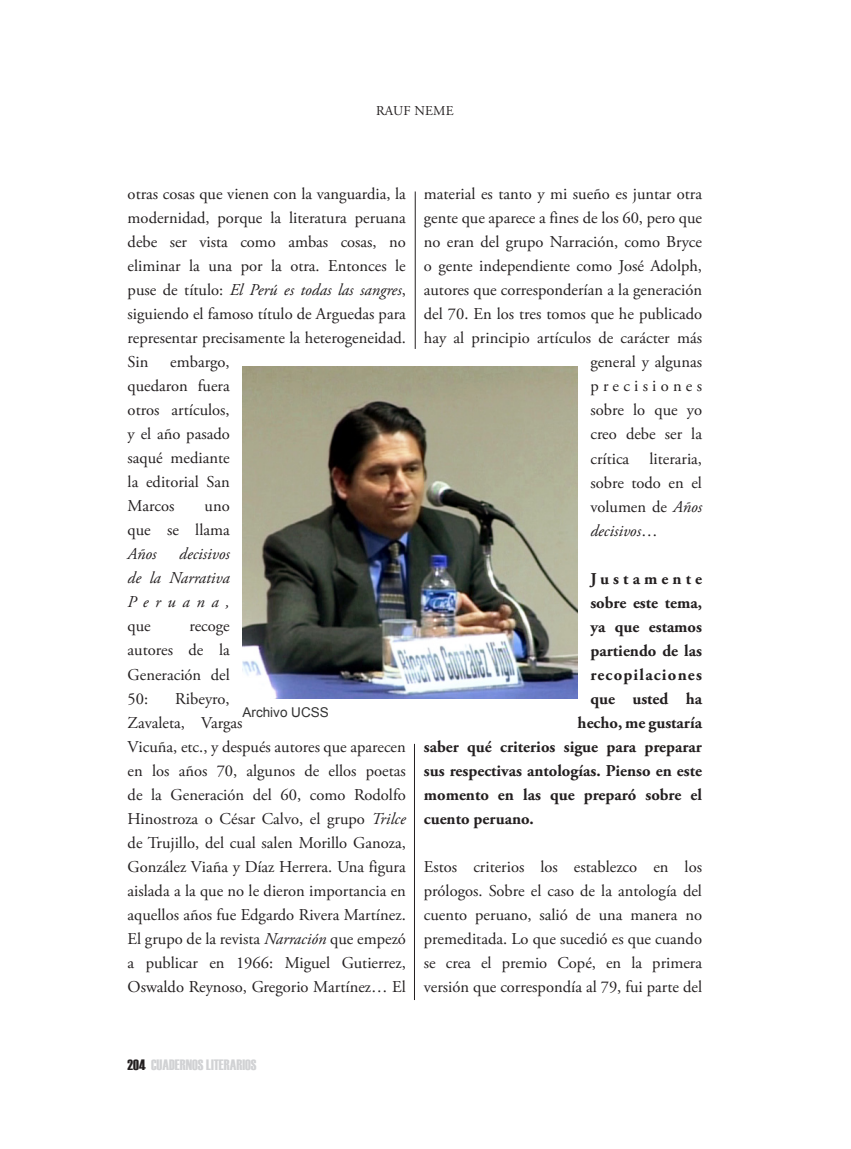
<style>
.page{position:relative;width:851px;height:1149px;background:#fff}
.page>*{position:absolute;margin:0;border:0;box-sizing:border-box;transform-origin:0 0}
.t1{font:16.5px/24px "Adobe Garamond Pro";color:#231f20;text-align:justify}
.t2{font:700 16.5px "Adobe Garamond Pro";color:#231f20}
.t3{font:italic 16.5px/24px "Adobe Garamond Pro";color:#231f20;text-align:justify}
.t4{font:700 16.5px "Adobe Garamond Pro";letter-spacing:.075em;color:#231f20}
.t5{font:700 16.5px "Adobe Garamond Pro";letter-spacing:.25em;color:#231f20}
.t6{font:15px "Haettenschweiler";color:#d1d2d4}
.t7{font:13.5px "Arial";color:#333}
.t8{font:13.5px "Adobe Garamond Pro";letter-spacing:.015em;color:#231f20}
.s1{font-style:italic}
.s2{font-style:normal}
.s3{color:#231f20}
</style>
<div class="page">
<hr style="left:414px;top:743px;width:1px;height:256px;background:#231f20">
<img style="left:242px;top:367px;width:335px;height:331px">
<hr style="left:415px;top:191px;width:1px;height:158px;background:#231f20">
<p class="t8" style="left:376px;top:102px;width:79px">Rauf Neme</p>
<p class="t1" style="left:128px;top:182px;width:280px">otras cosas que vienen con la vanguardia, la modernidad, porque la literatura peruana debe ser vista como ambas cosas, no eliminar la una por la otra. Entonces le puse de título: <span class="s1">El Perú es todas las sangres</span>, siguiendo el famoso título de Arguedas para representar precisamente la heterogeneidad.<br>Sin</p>
<p class="t1" style="left:128px;top:350px;width:104px;text-indent:43px">embargo, quedaron fuera otros artículos, y el año pasado saqué mediante la editorial San Marcos</p>
<p class="t1" style="left:128px;top:494px;width:104px;text-align:right">uno<br>que se llama</p>
<p class="t3" style="left:128px;top:542px;width:30px">Años</p>
<p class="t3" style="left:128px;top:542px;width:104px;text-indent:51px">decisivos de la Narrativa Peruana,</p>
<p class="t1" style="left:128px;top:614px;width:25px">que</p>
<p class="t1" style="left:128px;top:614px;width:104px;text-indent:62px">recoge autores de la Generación del 50:</p>
<p class="t1" style="left:128px;top:686px;width:280px;text-align:left;text-indent:48px">Ribeyro,<br>Zavaleta, Vargas<br>Vicuña, etc., y después autores que aparecen en los años 70, algunos de ellos poetas de la Generación del 60, como Rodolfo Hinostroza o César Calvo, el grupo <span class="s1">Trilce </span>de Trujillo, del cual salen Morillo Ganoza, González Viaña y Díaz Herrera. Una figura aislada a la que no le dieron importancia en aquellos años fue Edgardo Rivera Martínez.<br>El grupo de la revista <span class="s1">Narración</span> que empezó a publicar en 1966: Miguel Gutierrez, Oswaldo Reynoso, Gregorio Martínez… El</p>
<p class="t7" style="left:242px;top:703px;width:88px">Archivo UCSS</p>
<p class="t1" style="left:424px;top:182px;width:280px">material es tanto y mi sueño es juntar otra</p>
<p class="t1" style="left:424px;top:206px;width:279px">gente que aparece a fines de los 60, pero que</p>
<p class="t1" style="left:424px;top:230px;width:279px">no eran del grupo Narración, como Bryce</p>
<p class="t1" style="left:424px;top:254px;width:280px">o gente independiente como José Adolph,</p>
<p class="t1" style="left:424px;top:278px;width:279px">autores que corresponderían a la generación</p>
<p class="t1" style="left:424px;top:302px;width:280px">del 70. En los tres tomos que he publicado</p>
<p class="t1" style="left:424px;top:326px;width:279px">hay al principio artículos de carácter más</p>
<p class="t1" style="left:590px;top:350px;width:113px">general y algunas</p>
<p class="t1" style="left:590px;top:374px;width:113px">precisiones</p>
<p class="t1" style="left:590px;top:398px;width:113px">sobre lo que yo</p>
<p class="t1" style="left:590px;top:422px;width:113px">creo debe ser la</p>
<p class="t1" style="left:590px;top:446px;width:113px">crítica literaria,</p>
<p class="t1" style="left:590px;top:470px;width:113px">sobre todo en el</p>
<p class="t1" style="left:590px;top:495px;width:113px">volumen de <span class="s1">Años</span></p>
<p class="t3" style="left:590px;top:518px;width:69px">decisivos<span class="s2">…</span></p>
<p class="t5" style="left:590px;top:568px;width:113px">Justamente</p>
<p class="t2" style="left:590px;top:592px;width:113px">sobre este tema,</p>
<p class="t2" style="left:590px;top:616px;width:113px">ya que estamos</p>
<p class="t2" style="left:590px;top:640px;width:113px">partiendo de las</p>
<p class="t4" style="left:590px;top:664px;width:113px">recopilaciones</p>
<p class="t2" style="left:590px;top:688px;width:113px">que usted ha</p>
<p class="t2" style="left:577px;top:712px;width:126px">hecho, me gustaría</p>
<p class="t2" style="left:424px;top:736px;width:280px">saber qué criterios sigue para preparar</p>
<p class="t2" style="left:424px;top:760px;width:280px">sus respectivas antologías. Pienso en este</p>
<p class="t2" style="left:424px;top:784px;width:279px">momento en las que preparó sobre el</p>
<p class="t2" style="left:424px;top:808px;width:111px">cuento peruano.</p>
<p class="t1" style="left:424px;top:855px;width:280px">Estos criterios los establezco en los prólogos. Sobre el caso de la antología del cuento peruano, salió de una manera no premeditada. Lo que sucedió es que cuando se crea el premio Copé, en la primera versión que correspondía al 79, fui parte del</p>
<p class="t6" style="left:128px;top:1056px;width:131px"><span class="s3">204</span> CUADERNOS LITERARIOS</p>
</div>
